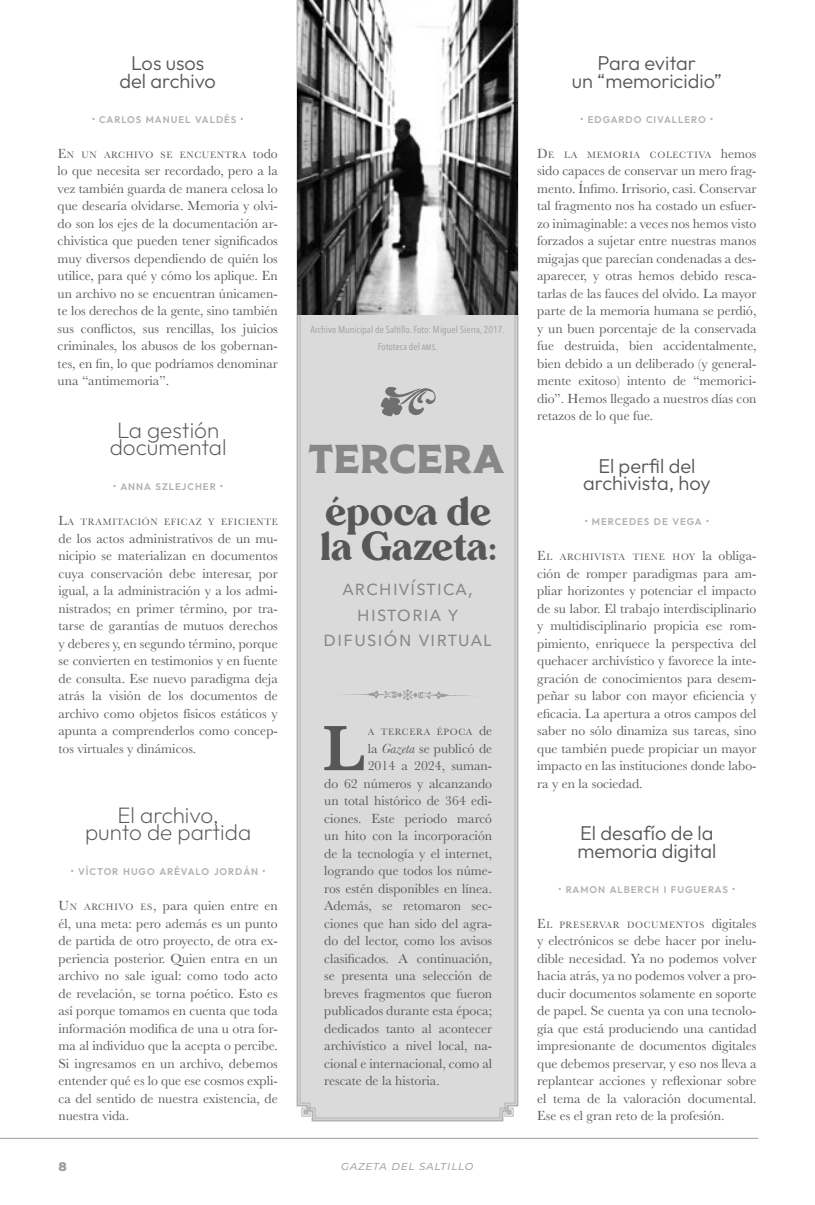
<style>
.page{position:relative;width:815px;height:1205px;background:#fff}
.page>*{position:absolute;margin:0;border:0;box-sizing:border-box;transform-origin:0 0}
.t1{font:600 66.62px "Baskerville";color:#575756}
.t2{font:40px "Rodfat Two Demo";color:#878787}
.t3{font:38.75px/35px "Carena";letter-spacing:-.025em;color:#575756}
.t4{font:200 22.5px/17.5px "Outfit";color:#575756;text-align:center}
.t5{font:21.25px/25.5px "Avenir Next LT Pro";letter-spacing:.04em;color:#878787;text-align:center}
.t6{font:300 20px/17.5px "Outfit";color:#575756;text-align:center}
.t7{font:13.75px/17.5px "Baskerville";color:#575756;text-align:justify}
.t8{font:italic 12.5px "Montserrat";letter-spacing:.05em;color:#9d9d9c}
.t9{font:800 12.5px "Montserrat";color:#9d9d9c}
.t10{font:condensed 10px/17.5px "Avenir Next LT Pro";color:#9d9d9c;text-align:center}
.t11{font:9.62px "Baskerville";letter-spacing:.07em;color:#575756}
.t12{font:600 9.62px "Outfit";letter-spacing:.1em;color:#b3b2b2}
.s1{font-size:13.75px}
.s2{font-style:inherit}
.s3{font-size:9.62px}
.s4{font-style:italic}
</style>
<div class="page">
<hr style="left:0;top:1138px;width:758px;height:1px;background:#9d9d9c">
<svg style="left:296px;top:0;width:223px;height:1122px;background:#c2c1c1"></svg>
<div style="left:299px;top:314px;width:217px;height:804px;background:#dadada"></div>
<img style="left:298px;top:0;width:219px;height:314px">
<svg style="left:335px;top:689px;width:145px;height:11px;background:#cfcfcf"></svg>
<svg style="left:381px;top:387px;width:55px;height:29px;background:#a9a8a8"></svg>
<h3 class="t6" style="left:120px;top:54px;width:98px">Los usos del archivo</h3>
<p class="t12" style="left:92px;top:114px;width:152px"><span class="s1">·</span> CARLOS MANUEL VALDÉS <span class="s1">·</span></p>
<p class="t11" style="left:58px;top:148px;width:222px"><span class="s1">E</span>N UN ARCHIVO SE ENCUENTRA <span class="s1">todo</span></p>
<p class="t7" style="left:58px;top:162px;width:222px">lo que necesita ser recordado, pero a la vez también guarda de manera celosa lo que desearía olvidarse. Memoria y olvi&shy;do son los ejes de la documentación ar&shy;chivística que pueden tener significados muy diversos dependiendo de quién los utilice, para qué y cómo los aplique. En un archivo no se encuentran únicamen&shy;te los derechos de la gente, sino también sus conflictos, sus rencillas, los juicios criminales, los abusos de los gobernan&shy;tes, en fin, lo que podríamos denominar una “antimemoria”.</p>
<h3 class="t4" style="left:110px;top:421px;width:118px">La gestión documental</h3>
<p class="t12" style="left:114px;top:481px;width:111px"><span class="s1">·</span> ANNA SZLEJCHER <span class="s1">·</span></p>
<p class="t11" style="left:59px;top:516px;width:221px"><span class="s1">L</span>A TRAMITACIÓN EFICAZ Y EFICIENTE</p>
<p class="t7" style="left:59px;top:530px;width:221px">de los actos administrativos de un mu&shy;nicipio se materializan en documentos cuya conservación debe interesar, por igual, a la administración y a los admi&shy;nistrados; en primer término, por tra&shy;tarse de garantías de mutuos derechos y deberes y, en segundo término, porque se convierten en testimonios y en fuente de consulta. Ese nuevo paradigma deja atrás la visión de los documentos de archivo como objetos físicos estáticos y apunta a comprenderlos como concep&shy;tos virtuales y dinámicos.</p>
<h3 class="t4" style="left:85px;top:806px;width:168px">El archivo,<br>punto de partida</h3>
<p class="t12" style="left:71px;top:866px;width:195px"><span class="s1">·</span> VÍCTOR HUGO ARÉVALO JORDÁN <span class="s1">·</span></p>
<p class="t7" style="left:59px;top:897px;width:221px"><span class="s2">U</span><span class="s3">N ARCHIVO ES</span><span class="s2">,</span> para quien entre en él, una meta: pero además es un punto de partida de otro proyecto, de otra ex&shy;periencia posterior. Quien entra en un archivo no sale igual: como todo acto de revelación, se torna poético. Esto es así porque tomamos en cuenta que toda información modifica de una u otra for&shy;ma al individuo que la acepta o percibe.<br>Si ingresamos en un archivo, debemos entender qué es lo que ese cosmos expli&shy;ca del sentido de nuestra existencia, de nuestra vida.</p>
<p class="t10" style="left:310px;top:320px;width:196px">Archivo Municipal de Saltillo. Foto: Miguel Sierra, 2017.<br>Fototeca del ams.</p>
<h2 class="t2" style="left:308px;top:441px;width:198px">TERCERA</h2>
<h3 class="t3" style="left:320px;top:496px;width:178px">época de la Gazeta:</h3>
<h3 class="t5" style="left:323px;top:575px;width:170px">archivística, historia y difusión virtual</h3>
<h1 class="t1" style="left:323px;top:702px;width:45px">L</h1>
<p class="t11" style="left:368px;top:726px;width:126px">A TERCERA ÉPOCA <span class="s1">de</span></p>
<p class="t7" style="left:368px;top:740px;width:126px">la <span class="s4">Gazeta</span> se publicó de</p>
<p class="t7" style="left:368px;top:757px;width:126px">2014 a 2024, suman-</p>
<p class="t7" style="left:324px;top:775px;width:169px">do 62 números y alcanzando</p>
<p class="t7" style="left:324px;top:792px;width:169px">un total histórico de 364 edi-</p>
<p class="t7" style="left:324px;top:810px;width:169px">ciones. Este periodo marcó</p>
<p class="t7" style="left:324px;top:827px;width:169px">un hito con la incorporación</p>
<p class="t7" style="left:324px;top:845px;width:169px">de la tecnología y el internet,</p>
<p class="t7" style="left:324px;top:862px;width:169px">logrando que todos los núme-</p>
<p class="t7" style="left:324px;top:880px;width:169px">ros estén disponibles en línea.</p>
<p class="t7" style="left:324px;top:897px;width:169px">Además, se retomaron sec-</p>
<p class="t7" style="left:324px;top:915px;width:169px">ciones que han sido del agra-</p>
<p class="t7" style="left:324px;top:932px;width:169px">do del lector, como los avisos</p>
<p class="t7" style="left:324px;top:950px;width:169px">clasificados. A continuación,</p>
<p class="t7" style="left:324px;top:967px;width:169px">se presenta una selección de</p>
<p class="t7" style="left:324px;top:985px;width:169px">breves fragmentos que fueron</p>
<p class="t7" style="left:324px;top:1002px;width:169px">publicados durante esta época;</p>
<p class="t7" style="left:324px;top:1020px;width:169px">dedicados tanto al acontecer</p>
<p class="t7" style="left:324px;top:1037px;width:169px">archivístico a nivel local, na-</p>
<p class="t7" style="left:324px;top:1055px;width:169px">cional e internacional, como al</p>
<p class="t7" style="left:324px;top:1072px;width:117px">rescate de la historia.</p>
<p class="t9" style="left:58px;top:1157px;width:10px">8</p>
<p class="t8" style="left:341px;top:1157px;width:134px">gazeta del saltillo</p>
<h3 class="t6" style="left:572px;top:54px;width:152px">Para evitar<br>un “memoricidio”</h3>
<p class="t12" style="left:581px;top:114px;width:133px"><span class="s1">·</span> EDGARDO CIVALLERO <span class="s1">·</span></p>
<p class="t11" style="left:537px;top:148px;width:221px"><span class="s1">D</span>E LA MEMORIA COLECTIVA <span class="s1">hemos</span></p>
<p class="t7" style="left:537px;top:162px;width:221px">sido capaces de conservar un mero frag&shy;mento. Ínfimo. Irrisorio, casi. Conservar tal fragmento nos ha costado un esfuer&shy;zo inimaginable: a veces nos hemos visto forzados a sujetar entre nuestras manos migajas que parecían condenadas a des&shy;aparecer, y otras hemos debido resca&shy;tarlas de las fauces del olvido. La mayor parte de la memoria humana se perdió, y un buen porcentaje de la conservada fue destruida, bien accidentalmente, bien debido a un deliberado (y general&shy;mente exitoso) intento de “memorici&shy;dio”. Hemos llegado a nuestros días con retazos de lo que fue.</p>
<h3 class="t6" style="left:583px;top:457px;width:129px">El perfil del archivista, hoy</h3>
<p class="t12" style="left:585px;top:516px;width:125px"><span class="s1">·</span> MERCEDES DE VEGA <span class="s1">·</span></p>
<p class="t11" style="left:537px;top:551px;width:221px"><span class="s1">E</span>L ARCHIVISTA TIENE HOY <span class="s1">la obliga-</span></p>
<p class="t7" style="left:537px;top:565px;width:221px">ción de romper paradigmas para am&shy;pliar horizontes y potenciar el impacto de su labor. El trabajo interdisciplinario y multidisciplinario propicia ese rom&shy;pimiento, enriquece la perspectiva del quehacer archivístico y favorece la inte&shy;gración de conocimientos para desem&shy;peñar su labor con mayor eficiencia y eficacia. La apertura a otros campos del saber no sólo dinamiza sus tareas, sino que también puede propiciar un mayor impacto en las instituciones donde labo&shy;ra y en la sociedad.</p>
<h3 class="t6" style="left:577px;top:824px;width:140px;text-align:left">El desafío de la memoria digital</h3>
<p class="t12" style="left:559px;top:884px;width:177px"><span class="s1">·</span> RAMON ALBERCH I FUGUERAS <span class="s1">·</span></p>
<p class="t11" style="left:537px;top:918px;width:221px"><span class="s1">E</span>L PRESERVAR DOCUMENTOS <span class="s1">digitales</span></p>
<p class="t7" style="left:537px;top:932px;width:221px">y electrónicos se debe hacer por inelu&shy;dible necesidad. Ya no podemos volver hacia atrás, ya no podemos volver a pro&shy;ducir documentos solamente en soporte de papel. Se cuenta ya con una tecnolo&shy;gía que está produciendo una cantidad impresionante de documentos digitales que debemos preservar, y eso nos lleva a replantear acciones y reflexionar sobre el tema de la valoración documental.<br>Ese es el gran reto de la profesión.</p>
</div>
